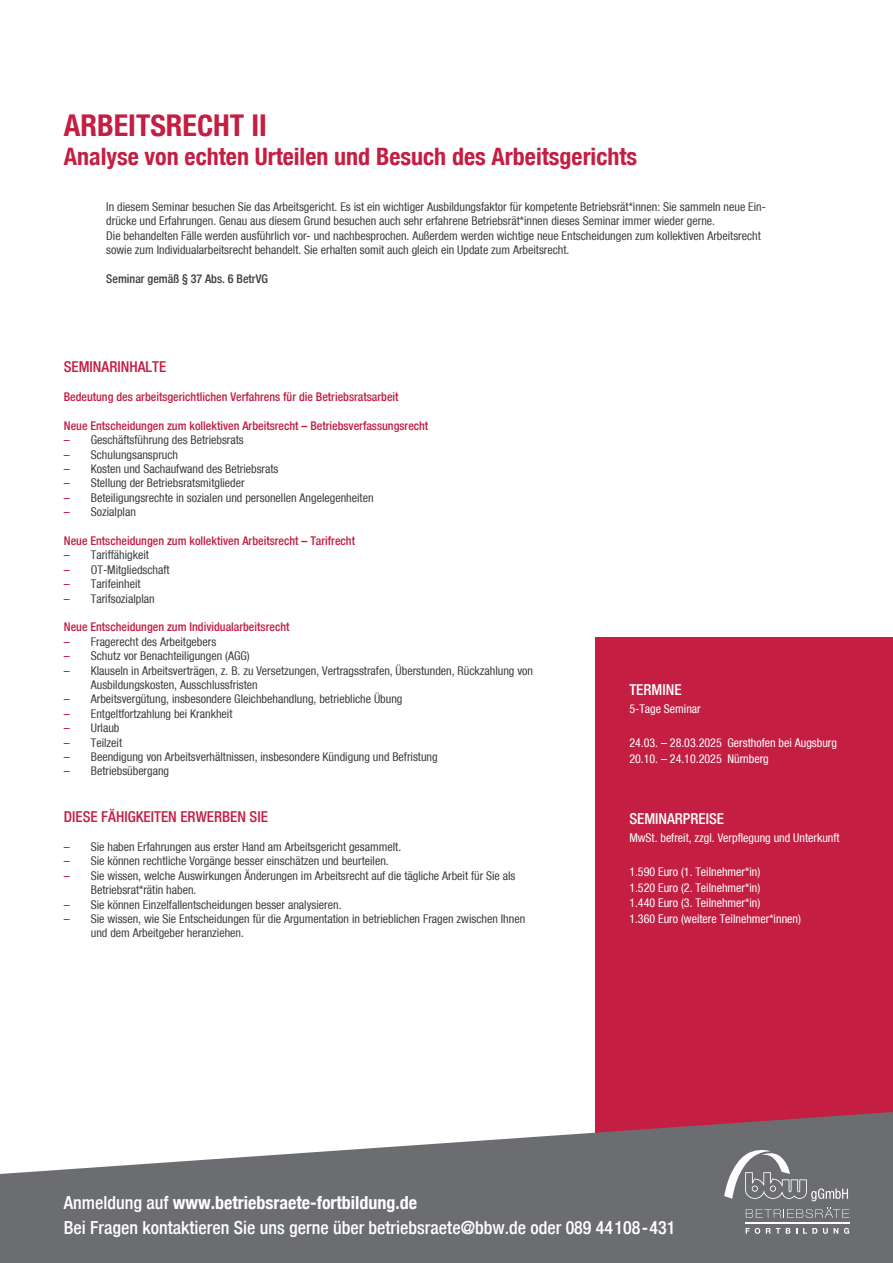
<style>
.page{position:relative;width:893px;height:1263px;background:#fff}
.page>*{position:absolute;margin:0;border:0;box-sizing:border-box;transform-origin:0 0}
.t1{font:700 condensed 30px "Bfz";color:#c41e43}
.t2{font:700 condensed 24px "Bfz";color:#c41e43}
.t3{font:500 condensed 18px/25.5px "Bfz";color:#fff}
.t4{font:500 condensed 15px "Bfz";color:#c41e43}
.t5{font:500 condensed 15px "Bfz";color:#fff}
.t6{font:condensed 12px/14.4px "Bfz";color:#3e3e3f}
.t7{font:500 condensed 12px "Bfz";color:#c41e43}
.t8{font:condensed 12px/15.8px "Bfz";color:#fff}
.t9{font:500 condensed 12px "Bfz";color:#3e3e3f}
.s1{color:#c41e43}
.s2{font-weight:700}
</style>
<div class="page">
<div style="left:595px;top:638px;width:298px;height:625px;background:#c41e43"></div>
<svg style="left:0;top:1112px;width:893px;height:151px;fill:#6c6d70"></svg>
<svg style="left:724px;top:1150px;width:124px;height:51px;background:#838486"></svg>
<svg style="left:746px;top:1207px;width:103px;height:11px"></svg>
<svg style="left:823px;top:1228px;width:5px;height:6px"></svg>
<svg style="left:746px;top:1228px;width:14px;height:6px"></svg>
<svg style="left:786px;top:1228px;width:4px;height:6px"></svg>
<svg style="left:834px;top:1228px;width:4px;height:6px"></svg>
<svg style="left:766px;top:1228px;width:14px;height:6px"></svg>
<svg style="left:803px;top:1228px;width:14px;height:6px"></svg>
<svg style="left:844px;top:1228px;width:5px;height:6px"></svg>
<hr style="left:745px;top:1222px;width:104px;height:2px;background:#fff">
<h1 class="t1" style="left:64px;top:107px;width:205px">ARBEITSRECHT II</h1>
<h2 class="t2" style="left:64px;top:142px;width:575px">Analyse von echten Urteilen und Besuch des Arbeitsgerichts</h2>
<p class="t6" style="left:106px;top:199px;width:661px">In diesem Seminar besuchen Sie das Arbeitsgericht. Es ist ein wichtiger Ausbildungsfaktor für kompetente Betriebsrät*innen: Sie sammeln neue Ein&shy;drücke und Erfahrungen. Genau aus diesem Grund besuchen auch sehr erfahrene Betriebsrät*innen dieses Seminar immer wieder gerne.<br>Die behandelten Fälle werden ausführlich vor- und nachbesprochen. Außerdem werden wichtige neue Entscheidungen zum kollektiven Arbeitsrecht sowie zum Individualarbeitsrecht behandelt. Sie erhalten somit auch gleich ein Update zum Arbeitsrecht.</p>
<p class="t9" style="left:106px;top:271px;width:163px">Seminar gemäß § 37 Abs. 6 BetrVG</p>
<p class="t4" style="left:64px;top:358px;width:104px">SEMINARINHALTE</p>
<p class="t7" style="left:64px;top:390px;width:336px">Bedeutung des arbeitsgerichtlichen Verfahrens für die Betriebsratsarbeit</p>
<p class="t7" style="left:64px;top:418px;width:366px">Neue Entscheidungen zum kollektiven Arbeitsrecht – Betriebsverfassungsrecht</p>
<p class="t6" style="left:64px;top:433px;width:182px"><span class="s1">–</span> Geschäftsführung des Betriebsrats</p>
<p class="t6" style="left:64px;top:447px;width:116px"><span class="s1">–</span> Schulungsanspruch</p>
<p class="t6" style="left:64px;top:461px;width:216px"><span class="s1">–</span> Kosten und Sachaufwand des Betriebsrats</p>
<p class="t6" style="left:64px;top:476px;width:182px"><span class="s1">–</span> Stellung der Betriebsratsmitglieder</p>
<p class="t6" style="left:64px;top:490px;width:311px"><span class="s1">–</span> Beteiligungsrechte in sozialen und personellen Angelegenheiten</p>
<p class="t6" style="left:64px;top:505px;width:74px"><span class="s1">–</span> Sozialplan</p>
<p class="t7" style="left:64px;top:534px;width:293px">Neue Entscheidungen zum kollektiven Arbeitsrecht – Tarifrecht</p>
<p class="t6" style="left:64px;top:548px;width:87px"><span class="s1">–</span> Tariffähigkeit</p>
<p class="t6" style="left:64px;top:562px;width:107px"><span class="s1">–</span> OT-Mitgliedschaft</p>
<p class="t6" style="left:64px;top:577px;width:78px"><span class="s1">–</span> Tarifeinheit</p>
<p class="t6" style="left:64px;top:591px;width:92px"><span class="s1">–</span> Tarifsozialplan</p>
<p class="t7" style="left:64px;top:620px;width:227px">Neue Entscheidungen zum Individualarbeitsrecht</p>
<p class="t6" style="left:64px;top:634px;width:154px"><span class="s1">–</span> Fragerecht des Arbeitgebers</p>
<p class="t6" style="left:64px;top:649px;width:188px"><span class="s1">–</span> Schutz vor Benachteiligungen (AGG)</p>
<p class="t6" style="left:91px;top:663px;width:444px;text-indent:-27px"><span class="s1">–</span> Klauseln in Arbeitsverträgen, z. B. zu Versetzungen, Vertragsstrafen, Überstunden, Rückzahlung von<br>Ausbildungskosten, Ausschlussfristen</p>
<p class="t6" style="left:64px;top:692px;width:340px"><span class="s1">–</span> Arbeitsvergütung, insbesondere Gleichbehandlung, betriebliche Übung</p>
<p class="t6" style="left:64px;top:706px;width:170px"><span class="s1">–</span> Entgeltfortzahlung bei Krankheit</p>
<p class="t6" style="left:64px;top:721px;width:57px"><span class="s1">–</span> Urlaub</p>
<p class="t6" style="left:64px;top:735px;width:60px"><span class="s1">–</span> Teilzeit</p>
<p class="t6" style="left:64px;top:749px;width:375px"><span class="s1">–</span> Beendigung von Arbeitsverhältnissen, insbesondere Kündigung und Befristung</p>
<p class="t6" style="left:64px;top:764px;width:107px"><span class="s1">–</span> Betriebsübergang</p>
<p class="t4" style="left:64px;top:808px;width:206px">DIESE FÄHIGKEITEN ERWERBEN SIE</p>
<p class="t6" style="left:64px;top:839px;width:339px"><span class="s1">–</span> Sie haben Erfahrungen aus erster Hand am Arbeitsgericht gesammelt.</p>
<p class="t6" style="left:64px;top:854px;width:327px"><span class="s1">–</span> Sie können rechtliche Vorgänge besser einschätzen und beurteilen.</p>
<p class="t6" style="left:91px;top:868px;width:426px;text-indent:-27px"><span class="s1">–</span> Sie wissen, welche Auswirkungen Änderungen im Arbeitsrecht auf die tägliche Arbeit für Sie als<br>Betriebsrat*rätin haben.</p>
<p class="t6" style="left:64px;top:897px;width:279px"><span class="s1">–</span> Sie können Einzelfallentscheidungen besser analysieren.</p>
<p class="t6" style="left:91px;top:911px;width:436px;text-indent:-27px"><span class="s1">–</span> Sie wissen, wie Sie Entscheidungen für die Argumentation in betrieblichen Fragen zwischen Ihnen und dem Arbeitgeber heranziehen.</p>
<p class="t5" style="left:629px;top:681px;width:54px">TERMINE</p>
<p class="t8" style="left:629px;top:701px;width:73px">5-Tage Seminar</p>
<p class="t8" style="left:629px;top:735px;width:209px">24.03. – 28.03.2025 Gersthofen bei Augsburg<br>20.10. – 24.10.2025 Nürnberg</p>
<p class="t5" style="left:629px;top:810px;width:96px">SEMINARPREISE</p>
<p class="t8" style="left:629px;top:830px;width:212px">MwSt. befreit, zzgl. Verpflegung und Unterkunft</p>
<p class="t8" style="left:629px;top:864px;width:173px">1.590 Euro (1. Teilnehmer*in)<br>1.520 Euro (2. Teilnehmer*in)<br>1.440 Euro (3. Teilnehmer*in)<br>1.360 Euro (weitere Teilnehmer*innen)</p>
<h3 class="t3" style="left:64px;top:1189px;width:613px">Anmeldung auf <span class="s2">www.betriebsraete-fortbildung.de<br></span>Bei Fragen kontaktieren Sie uns gerne über betriebsraete@bbw.de oder 089 44108-431</h3>
</div>
